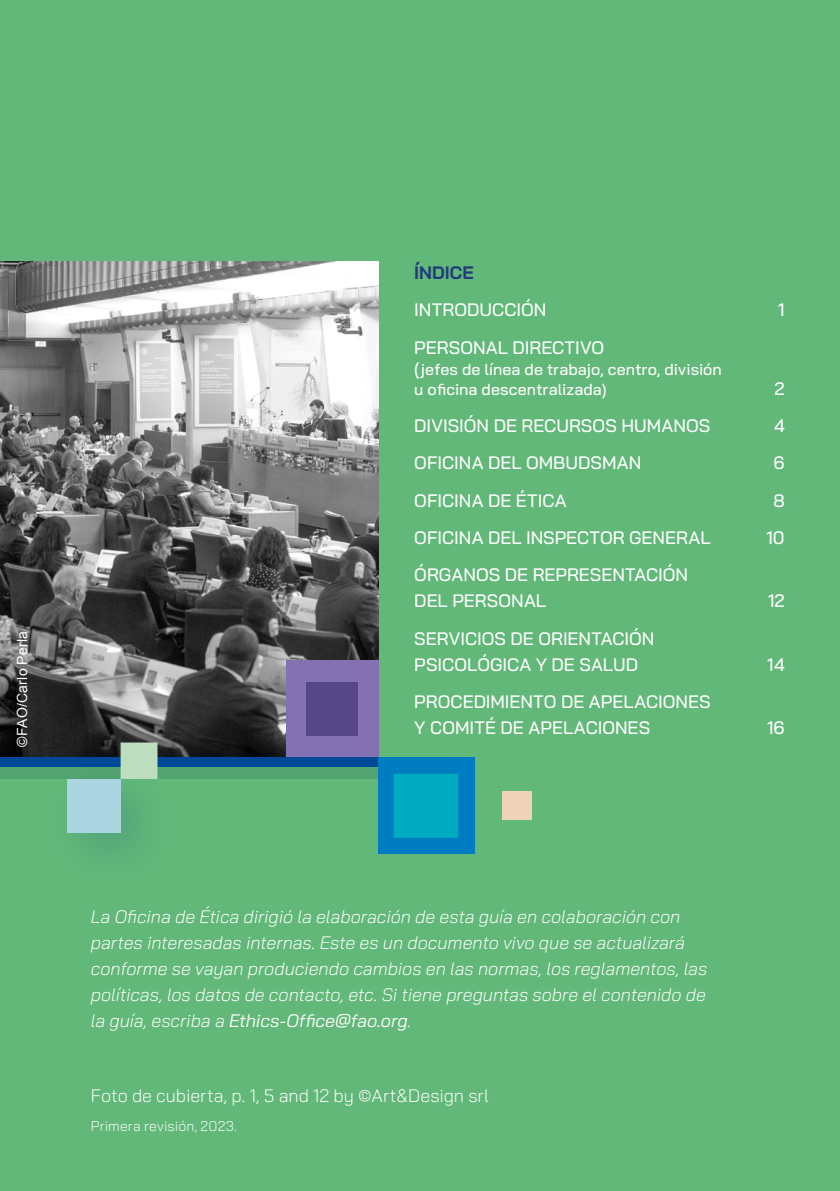
<style>
.page{position:relative;width:840px;height:1191px;background:#fff}
.page>*{position:absolute;margin:0;border:0;box-sizing:border-box;transform-origin:0 0}
.t1{font:italic 300 18px/26px "Bai Jamjuree";color:#fff}
.t2{font:500 18px/26px "Bai Jamjuree";color:#fff}
.t3{font:300 18px "Bai Jamjuree";color:#fff}
.t4{font:700 18px "Bai Jamjuree";color:#213a7b}
.t5{font:500 16px/19.2px "Bai Jamjuree";letter-spacing:.005em;color:#fff}
.t6{font:300 14px "Bai Jamjuree";letter-spacing:.015em;color:#fff}
.t7{font:14px "Arial";letter-spacing:.015em;color:#fff}
.s1{font-size:18px}
.s2{font-weight:400}
</style>
<div class="page">
<div style="left:0;top:0;width:839px;height:1191px;background:#62b878"></div>
<svg style="left:0;top:766px;width:378px;height:13px;background:#4c9d73"></svg>
<img style="left:0;top:261px;width:378px;height:496px">
<div style="left:0;top:757px;width:378px;height:9px;background:#014997"></div>
<div style="left:378px;top:757px;width:97px;height:96px;background:#007dc0"></div>
<div style="left:286px;top:660px;width:92px;height:97px;background:#8371b2"></div>
<div style="left:306px;top:682px;width:51px;height:54px;background:#564787"></div>
<div style="left:393px;top:774px;width:65px;height:64px;background:#00aac0"></div>
<div style="left:46px;top:758px;width:130px;height:129px;background:#0a488b;opacity:.2"></div>
<div style="left:67px;top:779px;width:53px;height:53px;background:#abd5e0"></div>
<div style="left:120px;top:742px;width:37px;height:37px;border:21px solid #bcddbe"></div>
<div style="left:502px;top:791px;width:29px;height:29px;background:#efd3b9"></div>
<p class="t7" style="left:13px;top:746px;width:117px;rotate:-90deg">©FAO/Carlo Perla</p>
<p class="t4" style="left:414px;top:262px;width:61px">ÍNDICE</p>
<p class="t2" style="left:414px;top:297px;width:133px">INTRODUCCIÓN</p>
<p class="t2" style="left:777px;top:297px;width:8px">1</p>
<p class="t2" style="left:414px;top:334px;width:191px">PERSONAL DIRECTIVO</p>
<p class="t5" style="left:414px;top:360px;width:309px"><span class="s1">(</span>jefes de línea de trabajo, centro, división u oficina descentralizada)</p>
<p class="t2" style="left:774px;top:375px;width:12px">2</p>
<p class="t2" style="left:414px;top:413px;width:297px">DIVISIÓN DE RECURSOS HUMANOS</p>
<p class="t2" style="left:773px;top:413px;width:12px">4</p>
<p class="t2" style="left:414px;top:450px;width:228px">OFICINA DEL OMBUDSMAN</p>
<p class="t2" style="left:773px;top:450px;width:13px">6</p>
<p class="t2" style="left:414px;top:487px;width:154px">OFICINA DE ÉTICA</p>
<p class="t2" style="left:773px;top:487px;width:13px">8</p>
<p class="t2" style="left:414px;top:525px;width:298px">OFICINA DEL INSPECTOR GENERAL</p>
<p class="t2" style="left:766px;top:525px;width:20px">10</p>
<p class="t2" style="left:414px;top:562px;width:275px">ÓRGANOS DE REPRESENTACIÓN<br>DEL PERSONAL</p>
<p class="t2" style="left:767px;top:588px;width:18px">12</p>
<p class="t2" style="left:414px;top:625px;width:241px">SERVICIOS DE ORIENTACIÓN<br>PSICOLÓGICA Y DE SALUD</p>
<p class="t2" style="left:414px;top:689px;width:297px">PROCEDIMIENTO DE APELACIONES<br>Y COMITÉ DE APELACIONES</p>
<p class="t2" style="left:766px;top:651px;width:19px">14</p>
<p class="t2" style="left:766px;top:715px;width:19px">16</p>
<p class="t1" style="left:91px;top:903px;width:617px">La Oficina de Ética dirigió la elaboración de esta guía en colaboración con partes interesadas internas. Este es un documento vivo que se actualizará conforme se vayan produciendo cambios en las normas, los reglamentos, las políticas, los datos de contacto, etc. Si tiene preguntas sobre el contenido de la guía, escriba a <span class="s2">Ethics-Office@fao.org</span>.</p>
<p class="t3" style="left:91px;top:1080px;width:399px">Foto de cubierta, p. 1, 5 and 12 by ©Art&amp;Design srl</p>
<p class="t6" style="left:91px;top:1114px;width:148px">Primera revisión, 2023.</p>
</div>
